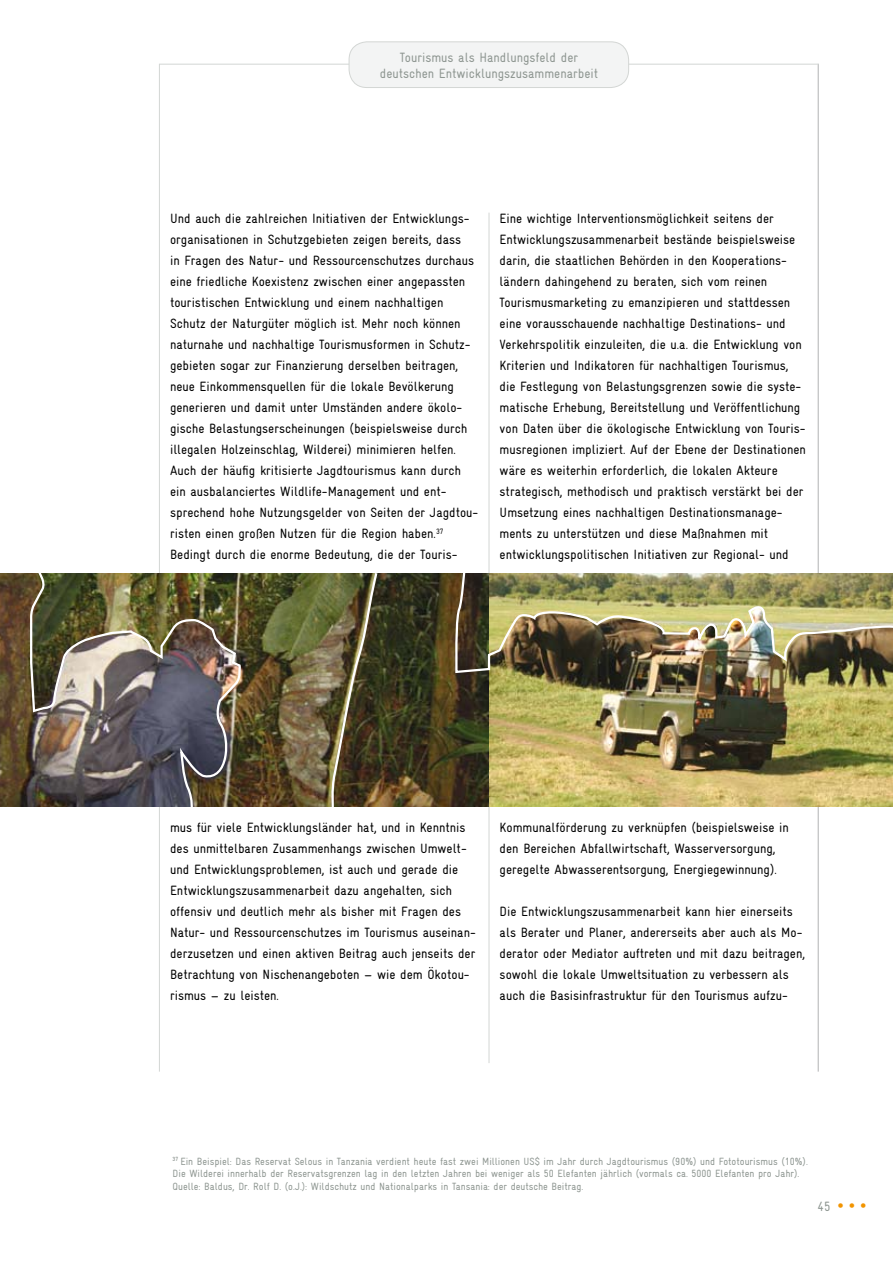
<style>
.page{position:relative;width:893px;height:1263px;background:#fff}
.page>*{position:absolute;margin:0;border:0;box-sizing:border-box;transform-origin:0 0}
.t1{font:18px "Arial";color:#f29400}
.t2{font:condensed 13.5px/21px "Gravur";color:#000}
.t3{font:condensed 13.5px/16.2px "Gravur";color:#8f9792;text-align:center}
.t4{font:condensed 10.5px/12.6px "Gravur";color:#8f9792}
</style>
<div class="page">
<hr style="left:489px;top:213px;width:1px;height:850px;background:#d3d6d4">
<hr style="left:818px;top:64px;width:1px;height:1007px;background:#b1b2b4">
<hr style="left:159px;top:64px;width:1px;height:1007px;background:#d3d6d4">
<hr style="left:159px;top:64px;width:660px;height:1px;background:#d3d6d4">
<div style="left:349px;top:42px;width:280px;height:46px;background:#f3f4f4;border-radius:18px"></div>
<div style="left:349px;top:41px;width:280px;height:47px;border:1px solid #d3d6d4;border-radius:18px"></div>
<img style="left:0;top:573px;width:893px;height:234px">
<img style="left:331px;top:573px;width:48px;height:234px">
<img style="left:29px;top:573px;width:213px;height:234px">
<img style="left:453px;top:568px;width:440px;height:106px">
<p class="t3" style="left:380px;top:49px;width:220px">Tourismus als Handlungsfeld der deutschen Entwicklungszusammenarbeit</p>
<p class="t2" style="left:170px;top:208px;width:310px">Und auch die zahlreichen Initiativen der Entwicklungs&shy;organisationen in Schutzgebieten zeigen bereits, dass<br>in Fragen des Natur- und Ressourcenschutzes durchaus eine friedliche Koexistenz zwischen einer angepassten touristischen Entwicklung und einem nachhaltigen Schutz der Naturgüter möglich ist. Mehr noch können naturnahe und nachhaltige Tourismusformen in Schutz&shy;gebieten sogar zur Finanzierung derselben beitragen, neue Einkommensquellen für die lokale Bevölkerung generieren und damit unter Umständen andere ökolo&shy;gische Belastungserscheinungen (beispielsweise durch illegalen Holzeinschlag, Wilderei) minimieren helfen.<br>Auch der häufig kritisierte Jagdtourismus kann durch ein ausbalanciertes Wildlife-Management und ent&shy;sprechend hohe Nutzungsgelder von Seiten der Jagdtou&shy;risten einen großen Nutzen für die Region haben.<sup>37<br></sup>Bedingt durch die enorme Bedeutung, die der Touris-</p>
<p class="t2" style="left:500px;top:208px;width:308px">Eine wichtige Interventionsmöglichkeit seitens der Entwicklungszusammenarbeit bestände beispielsweise darin, die staatlichen Behörden in den Kooperations&shy;ländern dahingehend zu beraten, sich vom reinen Tourismusmarketing zu emanzipieren und stattdessen eine vorausschauende nachhaltige Destinations- und Verkehrspolitik einzuleiten, die u.a. die Entwicklung von Kriterien und Indikatoren für nachhaltigen Tourismus, die Festlegung von Belastungsgrenzen sowie die syste&shy;matische Erhebung, Bereitstellung und Veröffentlichung von Daten über die ökologische Entwicklung von Touris&shy;musregionen impliziert. Auf der Ebene der Destinationen wäre es weiterhin erforderlich, die lokalen Akteure strategisch, methodisch und praktisch verstärkt bei der Umsetzung eines nachhaltigen Destinationsmanage&shy;ments zu unterstützen und diese Maßnahmen mit entwicklungspolitischen Initiativen zur Regional- und</p>
<p class="t2" style="left:170px;top:817px;width:307px">mus für viele Entwicklungsländer hat, und in Kenntnis des unmittelbaren Zusammenhangs zwischen Umwelt&shy;und Entwicklungsproblemen, ist auch und gerade die Entwicklungszusammenarbeit dazu angehalten, sich offensiv und deutlich mehr als bisher mit Fragen des Natur- und Ressourcenschutzes im Tourismus auseinan&shy;derzusetzen und einen aktiven Beitrag auch jenseits der Betrachtung von Nischenangeboten − wie dem Ökotou&shy;rismus − zu leisten.</p>
<p class="t2" style="left:500px;top:817px;width:291px">Kommunalförderung zu verknüpfen (beispielsweise in den Bereichen Abfallwirtschaft, Wasserversorgung, geregelte Abwasserentsorgung, Energiegewinnung).</p>
<p class="t2" style="left:500px;top:901px;width:307px">Die Entwicklungszusammenarbeit kann hier einerseits als Berater und Planer, andererseits aber auch als Mo&shy;derator oder Mediator auftreten und mit dazu beitragen, sowohl die lokale Umweltsituation zu verbessern als auch die Basisinfrastruktur für den Tourismus aufzu-</p>
<p class="t4" style="left:173px;top:1155px;width:637px"><sup>37</sup> Ein Beispiel: Das Reservat Selous in Tanzania verdient heute fast zwei Millionen US$ im Jahr durch Jagdtourismus (90%) und Fototourismus (10%).<br>Die Wilderei innerhalb der Reservatsgrenzen lag in den letzten Jahren bei weniger als 50 Elefanten jährlich (vormals ca. 5000 Elefanten pro Jahr).<br>Quelle: Baldus, Dr. Rolf D. (o.J.): Wildschutz und Nationalparks in Tansania: der deutsche Beitrag.</p>
<p class="t3" style="left:817px;top:1198px;width:14px">45</p>
<h1 class="t1" style="left:837px;top:1196px;width:30px">• • •</h1>
</div>
